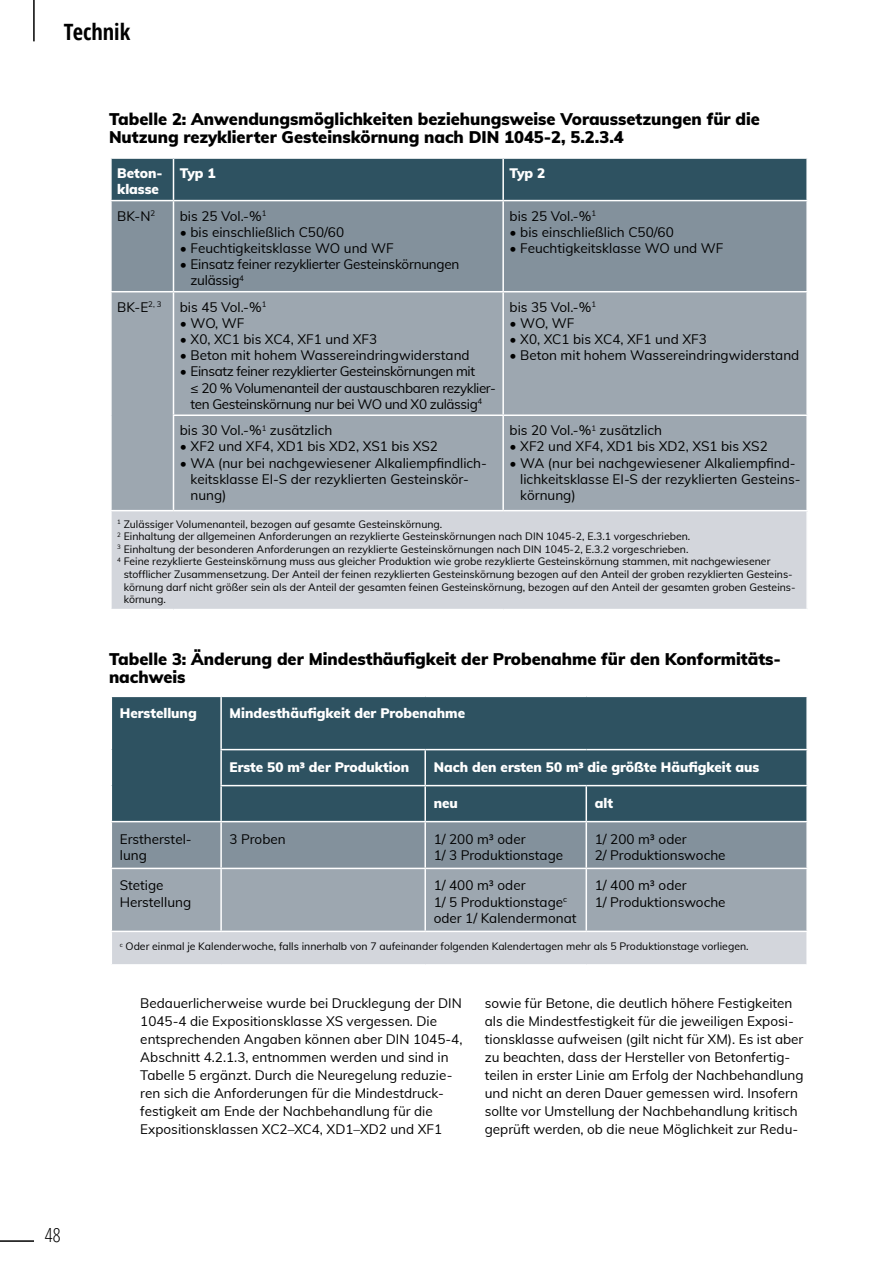
<style>
.page{position:relative;width:893px;height:1263px;background:#fff}
.page>*{position:absolute;margin:0;border:0;box-sizing:border-box;transform-origin:0 0}
.t1{font:700 condensed 22.5px "Open Sans";color:#000}
.t2{font:300 condensed 19.5px "Open Sans";color:#000}
.t3{font:900 16.5px/18px "Muli";color:#000}
.t4{font:13.5px/18px "Muli";color:#000}
.t5{font:13.5px/16.2px "Muli";letter-spacing:-.03em;color:#000}
.t6{font:900 13.5px/16.2px "Muli";color:#fff}
.t7{font:13.5px/16.2px "Muli";letter-spacing:-.02em;color:#000}
.t8{font:10.5px "Muli";color:#000}
</style>
<div class="page">
<div style="left:112px;top:159px;width:694px;height:41px;background:#2e5261"></div>
<div style="left:112px;top:201px;width:694px;height:90px;background:#83919c"></div>
<div style="left:112px;top:292px;width:694px;height:218px;background:#9da7b0"></div>
<div style="left:111px;top:511px;width:696px;height:98px;background:#d3d6dc"></div>
<hr style="left:173px;top:159px;width:1px;height:41px;background:#fff">
<hr style="left:502px;top:159px;width:2px;height:41px;background:#fff">
<hr style="left:173px;top:201px;width:1px;height:90px;background:#fff">
<hr style="left:502px;top:201px;width:2px;height:90px;background:#fff">
<hr style="left:173px;top:292px;width:1px;height:122px;background:#fff">
<hr style="left:502px;top:292px;width:2px;height:122px;background:#fff">
<hr style="left:173px;top:414px;width:330px;height:2px;background:#fff">
<hr style="left:173px;top:416px;width:1px;height:94px;background:#fff">
<hr style="left:503px;top:414px;width:305px;height:2px;background:#fff">
<hr style="left:502px;top:416px;width:2px;height:94px;background:#fff">
<hr style="left:110px;top:511px;width:2px;height:98px;background:#fff">
<hr style="left:806px;top:511px;width:2px;height:98px;background:#fff">
<div style="left:112px;top:697px;width:694px;height:124px;background:#2e5261"></div>
<svg style="left:112px;top:822px;width:694px;height:109px;background:#939ea8"></svg>
<div style="left:111px;top:931px;width:696px;height:34px;background:#d3d6dc"></div>
<hr style="left:220px;top:697px;width:2px;height:52px;background:#fff">
<hr style="left:220px;top:749px;width:205px;height:1px;background:#fff">
<hr style="left:220px;top:750px;width:2px;height:35px;background:#fff">
<hr style="left:425px;top:749px;width:161px;height:1px;background:#fff">
<hr style="left:424px;top:750px;width:2px;height:35px;background:#fff">
<hr style="left:586px;top:749px;width:222px;height:1px;background:#fff">
<hr style="left:220px;top:785px;width:205px;height:1px;background:#fff">
<hr style="left:220px;top:786px;width:2px;height:35px;background:#fff">
<hr style="left:425px;top:785px;width:161px;height:1px;background:#fff">
<hr style="left:424px;top:786px;width:2px;height:35px;background:#fff">
<hr style="left:586px;top:785px;width:222px;height:1px;background:#fff">
<hr style="left:586px;top:786px;width:1px;height:35px;background:#fff">
<hr style="left:220px;top:822px;width:2px;height:46px;background:#fff">
<hr style="left:424px;top:822px;width:2px;height:46px;background:#fff">
<hr style="left:586px;top:822px;width:1px;height:46px;background:#fff">
<hr style="left:111px;top:868px;width:110px;height:1px;background:#fff">
<hr style="left:221px;top:868px;width:204px;height:1px;background:#fff">
<hr style="left:220px;top:869px;width:2px;height:62px;background:#fff">
<hr style="left:425px;top:868px;width:161px;height:1px;background:#fff">
<hr style="left:424px;top:869px;width:2px;height:62px;background:#fff">
<hr style="left:586px;top:868px;width:222px;height:1px;background:#fff">
<hr style="left:586px;top:869px;width:1px;height:62px;background:#fff">
<hr style="left:111px;top:931px;width:110px;height:1px;background:#fff">
<hr style="left:111px;top:932px;width:1px;height:32px;background:#fff">
<hr style="left:221px;top:931px;width:204px;height:1px;background:#fff">
<hr style="left:425px;top:931px;width:161px;height:1px;background:#fff">
<hr style="left:586px;top:931px;width:222px;height:1px;background:#fff">
<hr style="left:806px;top:932px;width:2px;height:32px;background:#fff">
<hr style="left:111px;top:964px;width:110px;height:2px;background:#fff">
<hr style="left:221px;top:964px;width:204px;height:2px;background:#fff">
<hr style="left:425px;top:964px;width:161px;height:2px;background:#fff">
<hr style="left:586px;top:964px;width:222px;height:2px;background:#fff">
<hr style="left:0;top:1240px;width:34px;height:2px;background:#000">
<hr style="left:33px;top:0;width:2px;height:41px;background:#000">
<h1 class="t1" style="left:64px;top:16px;width:68px">Technik</h1>
<p class="t3" style="left:109px;top:109px;width:652px">Tabelle 2: Anwendungsmöglichkeiten beziehungsweise Voraussetzungen für die<br>Nutzung rezyklierter Gesteinskörnung nach DIN 1045-2, 5.2.3.4</p>
<p class="t6" style="left:117px;top:164px;width:47px">Beton&shy;klasse</p>
<p class="t6" style="left:180px;top:164px;width:37px">Typ 1</p>
<p class="t6" style="left:510px;top:164px;width:37px">Typ 2</p>
<p class="t4" style="left:117px;top:206px;width:39px">BK-N<sup>2</sup></p>
<p class="t4" style="left:180px;top:206px;width:88px">bis 25 Vol.-%<sup>1</sup></p>
<p class="t4" style="left:180px;top:222px;width:166px">• bis einschließlich C50/60</p>
<p class="t4" style="left:180px;top:238px;width:215px">• Feuchtigkeitsklasse WO und WF</p>
<p class="t7" style="left:191px;top:256px;width:270px;text-indent:-11px">• Einsatz feiner rezyklierter Gesteinskörnungen zulässig<sup>4</sup></p>
<p class="t4" style="left:510px;top:206px;width:88px">bis 25 Vol.-%<sup>1</sup></p>
<p class="t4" style="left:510px;top:222px;width:166px">• bis einschließlich C50/60</p>
<p class="t4" style="left:510px;top:238px;width:215px">• Feuchtigkeitsklasse WO und WF</p>
<p class="t4" style="left:117px;top:297px;width:46px">BK-E<sup>2,</sup> <sup>3</sup></p>
<p class="t4" style="left:180px;top:297px;width:88px">bis 45 Vol.-%<sup>1</sup></p>
<p class="t4" style="left:180px;top:313px;width:66px">• WO, WF</p>
<p class="t4" style="left:180px;top:330px;width:199px">• X0, XC1 bis XC4, XF1 und XF3</p>
<p class="t4" style="left:180px;top:346px;width:291px">• Beton mit hohem Wassereindringwiderstand</p>
<p class="t5" style="left:191px;top:363px;width:307px;text-indent:-11px">• Einsatz feiner rezyklierter Gesteinskörnungen mit<br>≤ 20 % Volumenanteil der austauschbaren rezyklier&shy;ten Gesteinskörnung nur bei WO und X0 zulässig<sup>4</sup></p>
<p class="t4" style="left:180px;top:421px;width:154px">bis 30 Vol.-%<sup>1</sup> zusätzlich</p>
<p class="t4" style="left:180px;top:437px;width:260px">• XF2 und XF4, XD1 bis XD2, XS1 bis XS2</p>
<p class="t4" style="left:191px;top:454px;width:298px;line-height:16.2px;text-indent:-11px">• WA (nur bei nachgewiesener Alkaliempfindlich&shy;keitsklasse EI-S der rezyklierten Gesteinskör&shy;nung)</p>
<p class="t4" style="left:510px;top:297px;width:88px">bis 35 Vol.-%<sup>1</sup></p>
<p class="t4" style="left:510px;top:313px;width:66px">• WO, WF</p>
<p class="t4" style="left:510px;top:330px;width:199px">• X0, XC1 bis XC4, XF1 und XF3</p>
<p class="t4" style="left:510px;top:346px;width:291px">• Beton mit hohem Wassereindringwiderstand</p>
<p class="t4" style="left:510px;top:421px;width:154px">bis 20 Vol.-%<sup>1</sup> zusätzlich</p>
<p class="t4" style="left:510px;top:437px;width:260px">• XF2 und XF4, XD1 bis XD2, XS1 bis XS2</p>
<p class="t4" style="left:520px;top:454px;width:282px;line-height:16.2px;text-indent:-11px">• WA (nur bei nachgewiesener Alkaliempfind&shy;lichkeitsklasse EI-S der rezyklierten Gesteins&shy;körnung)</p>
<p class="t8" style="left:117px;top:516px;width:327px"><sup>1</sup> Zulässiger Volumenanteil, bezogen auf gesamte Gesteinskörnung.</p>
<p class="t8" style="left:117px;top:529px;width:575px"><sup>2</sup> Einhaltung der allgemeinen Anforderungen an rezyklierte Gesteinskörnungen nach DIN 1045-2, E.3.1 vorgeschrieben.</p>
<p class="t8" style="left:117px;top:541px;width:573px"><sup>3</sup> Einhaltung der besonderen Anforderungen an rezyklierte Gesteinskörnungen nach DIN 1045-2, E.3.2 vorgeschrieben.</p>
<p class="t8" style="left:117px;top:554px;width:655px"><sup>4</sup> Feine rezyklierte Gesteinskörnung muss aus gleicher Produktion wie grobe rezyklierte Gesteinskörnung stammen, mit nachgewiesener</p>
<p class="t8" style="left:124px;top:566px;width:670px">stofflicher Zusammensetzung. Der Anteil der feinen rezyklierten Gesteinskörnung bezogen auf den Anteil der groben rezyklierten Gesteins-</p>
<p class="t8" style="left:124px;top:579px;width:673px">körnung darf nicht größer sein als der Anteil der gesamten feinen Gesteinskörnung, bezogen auf den Anteil der gesamten groben Gesteins-</p>
<p class="t8" style="left:124px;top:592px;width:44px">körnung.</p>
<p class="t3" style="left:109px;top:649px;width:673px">Tabelle 3: Änderung der Mindesthäufigkeit der Probenahme für den Konformitäts&shy;nachweis</p>
<p class="t6" style="left:120px;top:705px;width:78px">Herstellung</p>
<p class="t6" style="left:230px;top:705px;width:237px">Mindesthäufigkeit der Probenahme</p>
<p class="t6" style="left:230px;top:758px;width:181px">Erste 50 m³ der Produktion</p>
<p class="t6" style="left:434px;top:758px;width:327px">Nach den ersten 50 m³ die größte Häufigkeit aus</p>
<p class="t6" style="left:434px;top:794px;width:26px">neu</p>
<p class="t6" style="left:595px;top:794px;width:20px">alt</p>
<p class="t4" style="left:120px;top:830px;width:73px;line-height:16.2px">Erstherstel&shy;lung</p>
<p class="t4" style="left:230px;top:829px;width:58px">3 Proben</p>
<p class="t4" style="left:434px;top:830px;width:131px;line-height:16.2px">1/ 200 m³ oder<br>1/ 3 Produktionstage</p>
<p class="t4" style="left:595px;top:830px;width:132px;line-height:16.2px">1/ 200 m³ oder<br>2/ Produktionswoche</p>
<p class="t4" style="left:120px;top:877px;width:73px;line-height:16.2px">Stetige<br>Herstellung</p>
<p class="t4" style="left:434px;top:877px;width:144px;line-height:16.2px">1/ 400 m³ oder<br>1/ 5 Produktionstage<sup>c </sup>oder 1/ Kalendermonat</p>
<p class="t4" style="left:595px;top:877px;width:132px;line-height:16.2px">1/ 400 m³ oder<br>1/ Produktionswoche</p>
<p class="t8" style="left:120px;top:939px;width:630px"><sup>c</sup> Oder einmal je Kalenderwoche, falls innerhalb von 7 aufeinander folgenden Kalendertagen mehr als 5 Produktionstage vorliegen.</p>
<h2 class="t2" style="left:45px;top:1221px;width:17px">48</h2>
<p class="t4" style="left:140px;top:993px;width:324px">Bedauerlicherweise wurde bei Drucklegung der DIN 1045-4 die Expositionsklasse XS vergessen. Die entsprechenden Angaben können aber DIN 1045-4, Abschnitt 4.2.1.3, entnommen werden und sind in Tabelle 5 ergänzt. Durch die Neuregelung reduzie&shy;ren sich die Anforderungen für die Mindestdruck&shy;festigkeit am Ende der Nachbehandlung für die Expositionsklassen XC2–XC4, XD1–XD2 und XF1</p>
<p class="t4" style="left:485px;top:993px;width:320px">sowie für Betone, die deutlich höhere Festigkeiten als die Mindestfestigkeit für die jeweiligen Exposi&shy;tionsklasse aufweisen (gilt nicht für XM). Es ist aber zu beachten, dass der Hersteller von Betonfertig&shy;teilen in erster Linie am Erfolg der Nachbehandlung und nicht an deren Dauer gemessen wird. Insofern sollte vor Umstellung der Nachbehandlung kritisch geprüft werden, ob die neue Möglichkeit zur Redu-</p>
</div>
